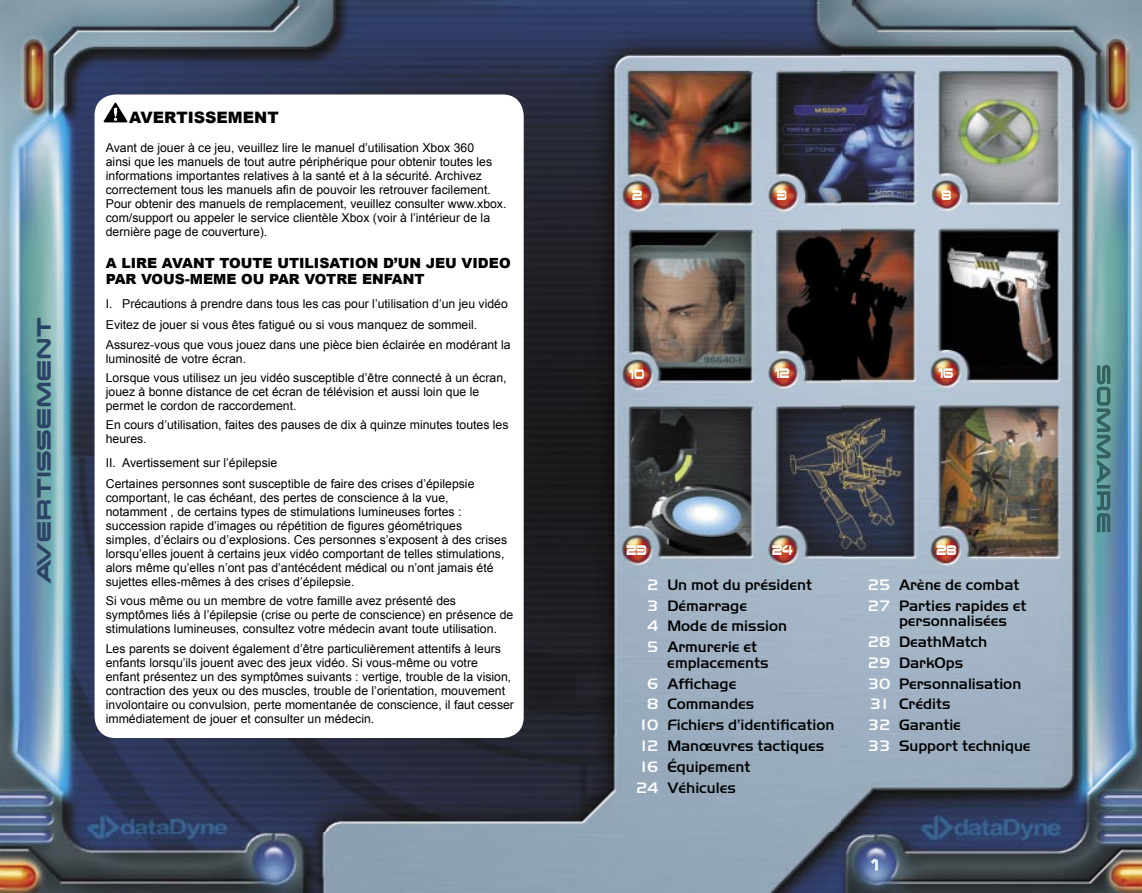
<style>
.page{position:relative;width:1142px;height:893px;background:#fff}
.page>*{position:absolute;margin:0;border:0;box-sizing:border-box;transform-origin:0 0}
.t1{font:700 24.5px "Changeling";letter-spacing:.05em;color:#2b4466}
.t2{font:17.5px "Changeling Stencil";color:#fff;scale:.7 1}
.t3{font:500 15.75px/20.8px "Handel Gothic EF";color:#000}
.t4{font:900 15.75px "Arial";color:#000}
.t5{font:900 14px/15.8px "Arial";color:#000}
.t6{font:12.25px/14px "Arial";color:#000}
.s1{color:#fff}
</style>
<div class="page">
<img style="left:0;top:0;width:1141px;height:893px">
<div style="left:94px;top:95px;width:429px;height:643px;background:#fff;border-radius:21px"></div>
<img style="left:103px;top:102px;width:25px;height:21px">
<img style="left:1096px;top:365px;width:14px;height:167px">
<svg style="left:870px;top:859px;width:7px;height:12px"></svg>
<h1 class="t1" style="left:29px;top:583px;width:267px;rotate:-90deg">AVERTISSEMENT</h1>
<p class="t4" style="left:129px;top:106px;width:151px">AVERTISSEMENT</p>
<p class="t6" style="left:106px;top:141px;width:402px">Avant de jouer à ce jeu, veuillez lire le manuel d’utilisation Xbox 360<br>ainsi que les manuels de tout autre périphérique pour obtenir toutes les informations importantes relatives à la santé et à la sécurité. Archivez correctement tous les manuels afin de pouvoir les retrouver facilement.<br>Pour obtenir des manuels de remplacement, veuillez consulter www.xbox. com/support ou appeler le service clientèle Xbox (voir à l’intérieur de la dernière page de couverture).</p>
<p class="t5" style="left:106px;top:255px;width:406px">A LIRE AVANT TOUTE UTILISATION D’UN JEU VIDEO<br>PAR VOUS-MEME OU PAR VOTRE ENFANT</p>
<p class="t6" style="left:106px;top:293px;width:403px;line-height:21.2px">I. Précautions à prendre dans tous les cas pour l’utilisation d’un jeu vidéo<br>Evitez de jouer si vous êtes fatigué ou si vous manquez de sommeil.</p>
<p class="t6" style="left:106px;top:337px;width:406px">Assurez-vous que vous jouez dans une pièce bien éclairée en modérant la luminosité de votre écran.</p>
<p class="t6" style="left:106px;top:371px;width:402px">Lorsque vous utilisez un jeu vidéo susceptible d’être connecté à un écran, jouez à bonne distance de cet écran de télévision et aussi loin que le permet le cordon de raccordement.</p>
<p class="t6" style="left:106px;top:418px;width:404px">En cours d’utilisation, faites des pauses de dix à quinze minutes toutes les heures.</p>
<p class="t6" style="left:106px;top:452px;width:370px;line-height:21.2px">II. Avertissement sur l’épilepsie<br>Certaines personnes sont susceptible de faire des crises d’épilepsie</p>
<p class="t6" style="left:106px;top:491px;width:403px">comportant, le cas échéant, des pertes de conscience à la vue, notamment , de certains types de stimulations lumineuses fortes : succession rapide d’images ou répétition de figures géométriques simples, d’éclairs ou d’explosions. Ces personnes s’exposent à des crises lorsqu’elles jouent à certains jeux vidéo comportant de telles stimulations, alors même qu’elles n’ont pas d’antécédent médical ou n’ont jamais été sujettes elles-mêmes à des crises d’épilepsie.</p>
<p class="t6" style="left:106px;top:594px;width:409px">Si vous même ou un membre de votre famille avez présenté des symptômes liés à l’épilepsie (crise ou perte de conscience) en présence de stimulations lumineuses, consultez votre médecin avant toute utilisation.</p>
<p class="t6" style="left:106px;top:641px;width:409px">Les parents se doivent également d’être particulièrement attentifs à leurs enfants lorsqu’ils jouent avec des jeux vidéo. Si vous-même ou votre enfant présentez un des symptômes suivants : vertige, trouble de la vision, contraction des yeux ou des muscles, trouble de l’orientation, mouvement involontaire ou convulsion, perte momentanée de conscience, il faut cesser immédiatement de jouer et consulter un médecin.</p>
<h2 class="t2" style="left:632px;top:185px;width:16px">2</h2>
<h2 class="t2" style="left:776px;top:185px;width:16px">3</h2>
<h2 class="t2" style="left:629px;top:363px;width:23px">10</h2>
<h2 class="t2" style="left:774px;top:362px;width:22px">12</h2>
<h2 class="t2" style="left:941px;top:185px;width:16px">8</h2>
<h2 class="t2" style="left:938px;top:362px;width:23px">16</h2>
<h2 class="t2" style="left:626px;top:539px;width:30px">23</h2>
<h2 class="t2" style="left:771px;top:539px;width:31px">24</h2>
<h2 class="t2" style="left:936px;top:539px;width:30px">28</h2>
<p class="t3" style="left:647px;top:574px;width:166px"><span class="s1">2</span> Un mot du président<br><span class="s1">3</span> Démarrage<br><span class="s1">4</span> Mode de mission<br><span class="s1">5</span> Armurerie et</p>
<p class="t3" style="left:667px;top:652px;width:103px">emplacements</p>
<p class="t3" style="left:647px;top:673px;width:91px"><span class="s1">6</span> Affichage</p>
<p class="t3" style="left:647px;top:694px;width:109px"><span class="s1">8</span> Commandes</p>
<p class="t3" style="left:637px;top:714px;width:198px"><span class="s1">10</span> Fichiers d’identification</p>
<p class="t3" style="left:638px;top:735px;width:187px"><span class="s1">12</span> Manœuvres tactiques</p>
<p class="t3" style="left:637px;top:756px;width:114px"><span class="s1">16</span> Équipement</p>
<p class="t3" style="left:635px;top:777px;width:101px"><span class="s1">24</span> Véhicules</p>
<p class="t3" style="left:867px;top:574px;width:160px"><span class="s1">25</span> Arène de combat<br><span class="s1">27</span> Parties rapides et</p>
<p class="t3" style="left:867px;top:611px;width:164px;text-indent:31px">personnalisées<br><span class="s1">28</span> DeathMatch<br><span class="s1">29</span> DarkOps<br><span class="s1">30</span> Personnalisation<br><span class="s1">31</span> Crédits<br><span class="s1">32</span> Garantie<br><span class="s1">33</span> Support technique</p>
</div>
